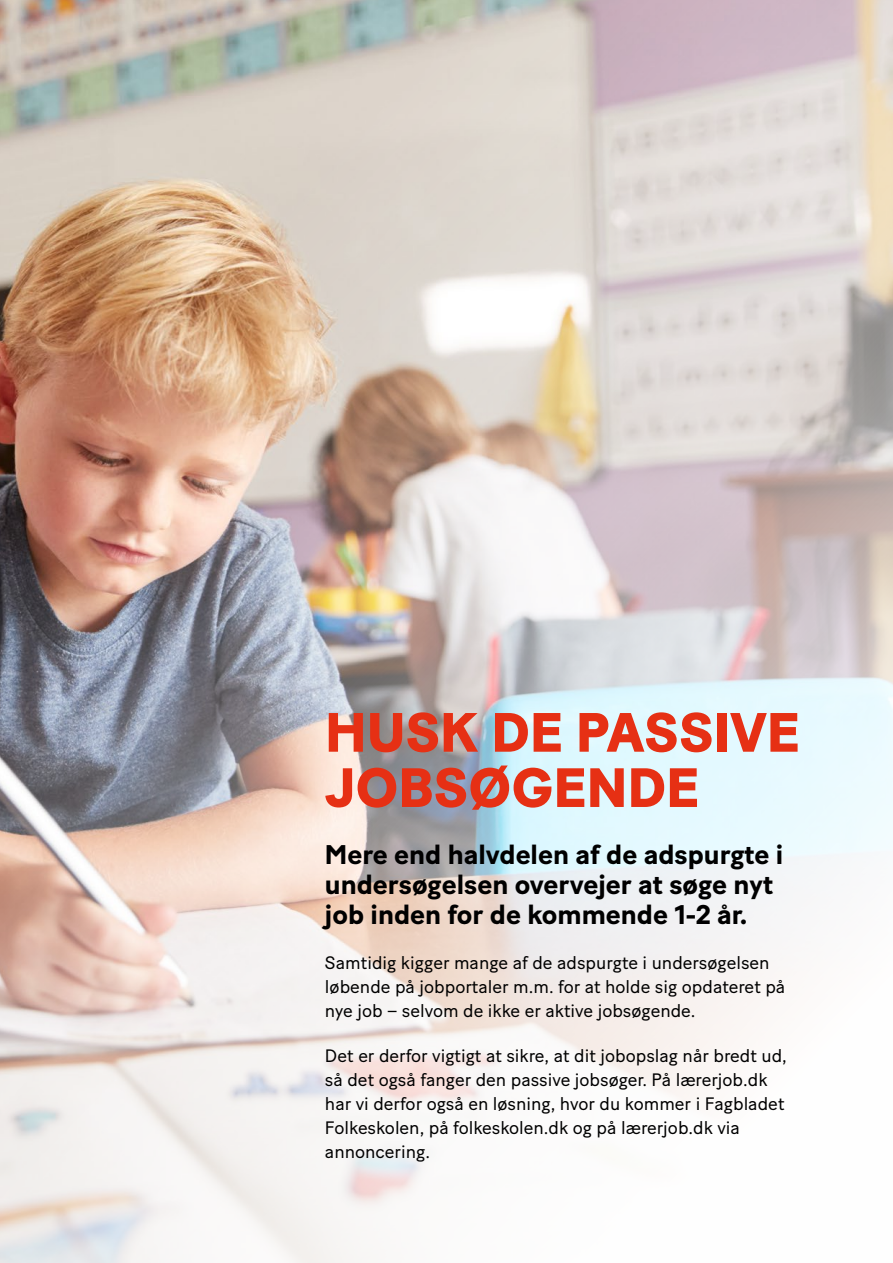
<style>
.page{position:relative;width:893px;height:1263px;background:#fff}
.page>*{position:absolute;margin:0;border:0;box-sizing:border-box;transform-origin:0 0}
.t1{font:800 55.2px/55.2px "Baton Turbo";color:#e63014}
.t2{font:700 27px/30px "Baton Turbo";color:#000}
.t3{font:18px/24px "Baton Turbo";color:#000}
</style>
<div class="page">
<img style="left:0;top:0;width:893px;height:1263px">
<h1 class="t1" style="left:325px;top:701px;width:476px">HUSK DE PASSIVE<br>JOBSØGENDE</h1>
<h2 class="t2" style="left:325px;top:837px;width:460px">Mere end halvdelen af de adspurgte i undersøgelsen overvejer at søge nyt job inden for de kommende 1-2 år.</h2>
<p class="t3" style="left:325px;top:949px;width:462px">Samtidig kigger mange af de adspurgte i undersøgelsen løbende på jobportaler m.m. for at holde sig opdateret på nye job – selvom de ikke er aktive jobsøgende.</p>
<p class="t3" style="left:325px;top:1042px;width:463px">Det er derfor vigtigt at sikre, at dit jobopslag når bredt ud, så det også fanger den passive jobsøger. På lærerjob.dk har vi derfor også en løsning, hvor du kommer i Fagbladet Folkeskolen, på folkeskolen.dk og på lærerjob.dk via annoncering.</p>
</div>
